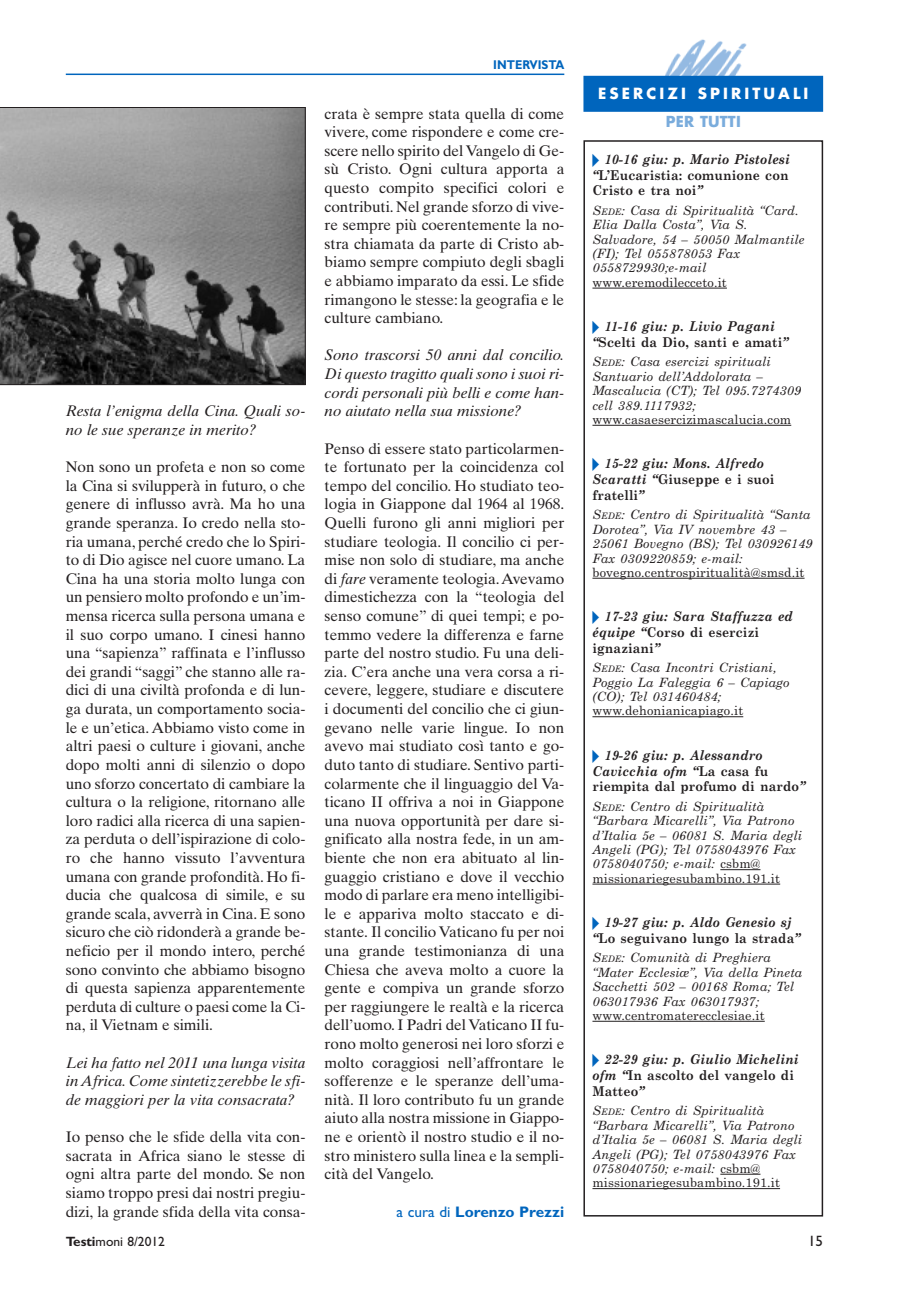
<style>
.page{position:relative;width:923px;height:1293px;background:#fff}
.page>*{position:absolute;margin:0;border:0;box-sizing:border-box;transform-origin:0 0}
.t1{font:15.3px/18.6px "Times Ten";color:#231f20;text-align:justify}
.t2{font:italic 15.3px/18.6px "Times Ten";color:#231f20;text-align:justify}
.t3{font:700 15.3px "Gill Sans";color:#0065bd}
.t4{font:700 15px "Futura";letter-spacing:.205em;color:#fff}
.t5{font:15px "Gill Sans";color:#231f20}
.t6{font:700 14.85px "Futura";letter-spacing:.015em;color:#7aacdc}
.t7{font:italic 700 13.5px/15.8px "Century Schoolbook";letter-spacing:.01em;color:#231f20;scale:.92 1}
.t8{font:700 13.5px/15.8px "Century Schoolbook";letter-spacing:.01em;color:#231f20;text-align:justify;scale:.92 1}
.t9{font:13.5px "Gill Sans";color:#231f20}
.t10{font:12.75px/14.4px "Century Schoolbook Italic TT";letter-spacing:.01em;color:#231f20}
.t11{font:12.75px "Century Schoolbook";letter-spacing:.01em;color:#231f20}
.t12{font:700 12.75px "Gill Sans";color:#0065bd;scale:.9 1}
.s1{font-style:italic}
.s2{font-weight:400}
.s3{font-family:"Universal Newswith Comm Pi";font-weight:400;color:#0065bd}
.s4{font-size:8.85px}
.s5{font-family:"Universal Newswith Comm Pi";font-weight:400;font-style:normal;color:#0065bd}
.s6{font-style:normal}
.s7{font-family:"Century Schoolbook"}
.s8{font-weight:700}
</style>
<div class="page">
<hr style="left:66px;top:74px;width:498px;height:1px;background:#0065bd">
<img style="left:627px;top:39px;width:196px;height:37px">
<div style="left:583px;top:76px;width:240px;height:36px;background:#0065bd"></div>
<div style="left:583px;top:140px;width:240px;height:1076px;border:2px solid #231f20"></div>
<hr style="left:592px;top:288px;width:134px;height:1px;background:#231f20">
<hr style="left:592px;top:425px;width:199px;height:1px;background:#231f20">
<hr style="left:592px;top:578px;width:212px;height:1px;background:#231f20">
<hr style="left:592px;top:716px;width:151px;height:1px;background:#231f20">
<hr style="left:720px;top:869px;width:40px;height:1px;background:#231f20">
<hr style="left:592px;top:883px;width:188px;height:1px;background:#231f20">
<hr style="left:592px;top:1020px;width:172px;height:1px;background:#231f20">
<hr style="left:720px;top:1173px;width:40px;height:1px;background:#231f20">
<hr style="left:592px;top:1188px;width:188px;height:1px;background:#231f20">
<svg style="left:0;top:107px;width:305px;height:278px;background:#777"></svg>
<p class="t2" style="left:66px;top:403px;width:241px">Resta l’enigma della Cina. Quali so&shy;no le sue speranze in merito?</p>
<p class="t1" style="left:66px;top:459px;width:241px">Non sono un profeta e non so come la Cina si svilupperà in futuro, o che genere di influsso avrà. Ma ho una grande speranza. Io credo nella sto&shy;ria umana, perché credo che lo Spiri&shy;to di Dio agisce nel cuore umano. La Cina ha una storia molto lunga con un pensiero molto profondo e un’im&shy;mensa ricerca sulla persona umana e il suo corpo umano. I cinesi hanno una “sapienza” raffinata e l’influsso dei grandi “saggi” che stanno alle ra&shy;dici di una civiltà profonda e di lun&shy;ga durata, un comportamento socia&shy;le e un’etica. Abbiamo visto come in altri paesi o culture i giovani, anche dopo molti anni di silenzio o dopo uno sforzo concertato di cambiare la cultura o la religione, ritornano alle loro radici alla ricerca di una sapien&shy;za perduta o dell’ispirazione di colo&shy;ro che hanno vissuto l’avventura umana con grande profondità. Ho fi&shy;ducia che qualcosa di simile, e su grande scala, avverrà in Cina. E sono sicuro che ciò ridonderà a grande be&shy;neficio per il mondo intero, perché sono convinto che abbiamo bisogno di questa sapienza apparentemente perduta di culture o paesi come la Ci&shy;na, il Vietnam e simili.</p>
<p class="t2" style="left:66px;top:1054px;width:241px">Lei ha fatto nel 2011 una lunga visita in Africa. Come sintetizzerebbe le sfi&shy;de maggiori per la vita consacrata?</p>
<p class="t1" style="left:66px;top:1129px;width:241px">Io penso che le sfide della vita con&shy;sacrata in Africa siano le stesse di ogni altra parte del mondo. Se non siamo troppo presi dai nostri pregiu&shy;dizi, la grande sfida della vita consa-</p>
<p class="t12" style="left:493px;top:61px;width:80px">INTERVISTA</p>
<p class="t1" style="left:324px;top:106px;width:241px">crata è sempre stata quella di come vivere, come rispondere e come cre&shy;scere nello spirito del Vangelo di Ge&shy;sù Cristo. Ogni cultura apporta a questo compito specifici colori e contributi. Nel grande sforzo di vive&shy;re sempre più coerentemente la no&shy;stra chiamata da parte di Cristo ab&shy;biamo sempre compiuto degli sbagli e abbiamo imparato da essi. Le sfide rimangono le stesse: la geografia e le culture cambiano.</p>
<p class="t2" style="left:324px;top:347px;width:241px">Sono trascorsi 50 anni dal concilio.<br>Di questo tragitto quali sono i suoi ri&shy;cordi personali più belli e come han&shy;no aiutato nella sua missione?</p>
<p class="t1" style="left:324px;top:440px;width:241px">Penso di essere stato particolarmen&shy;te fortunato per la coincidenza col tempo del concilio. Ho studiato teo&shy;logia in Giappone dal 1964 al 1968.<br>Quelli furono gli anni migliori per studiare teologia. Il concilio ci per&shy;mise non solo di studiare, ma anche di <span class="s1">fare</span> veramente teologia. Avevamo dimestichezza con la “teologia del senso comune” di quei tempi; e po&shy;temmo vedere la differenza e farne parte del nostro studio. Fu una deli&shy;zia. C’era anche una vera corsa a ri&shy;cevere, leggere, studiare e discutere i documenti del concilio che ci giun&shy;gevano nelle varie lingue. Io non avevo mai studiato così tanto e go&shy;duto tanto di studiare. Sentivo parti&shy;colarmente che il linguaggio del Va&shy;ticano II offriva a noi in Giappone una nuova opportunità per dare si&shy;gnificato alla nostra fede, in un am&shy;biente che non era abituato al lin&shy;guaggio cristiano e dove il vecchio modo di parlare era meno intelligibi&shy;le e appariva molto staccato e di&shy;stante. Il concilio Vaticano fu per noi una grande testimonianza di una Chiesa che aveva molto a cuore la gente e compiva un grande sforzo per raggiungere le realtà e la ricerca dell’uomo. I Padri del Vaticano II fu&shy;rono molto generosi nei loro sforzi e molto coraggiosi nell’affrontare le sofferenze e le speranze dell’uma&shy;nità. Il loro contributo fu un grande aiuto alla nostra missione in Giappo&shy;ne e orientò il nostro studio e il no&shy;stro ministero sulla linea e la sempli&shy;cità del Vangelo.</p>
<p class="t3" style="left:396px;top:1205px;width:169px"><span class="s2">a cura di</span> Lorenzo Prezzi</p>
<p class="t4" style="left:598px;top:87px;width:212px">ESERCIZI SPIRITUALI</p>
<p class="t6" style="left:665px;top:114px;width:77px">PER TUTTI</p>
<p class="t8" style="left:592px;top:152px;width:216px"><span class="s3">-</span> <span class="s1">10-16 giu: p. Mario Pistolesi “</span>L’Eucaristia: comunione con Cristo e tra noi<span class="s1">”</span></p>
<p class="t10" style="left:592px;top:204px;width:213px">S<span class="s4">EDE</span>: Casa di Spiritualità “Card.<br>Elia Dalla Costa”, Via S.<br>Salvadore, 54 – 50050 Malmantile (FI); Tel 055878053 Fax<br>0558729930;e-mail</p>
<p class="t11" style="left:592px;top:277px;width:136px">www.eremodilecceto.it</p>
<p class="t7" style="left:592px;top:319px;width:214px"><span class="s5">-</span> 11-16 giu: p. Livio Pagani “<span class="s6">Scelti da Dio, santi e amati</span>”</p>
<p class="t10" style="left:592px;top:356px;width:210px">S<span class="s4">EDE</span>: Casa esercizi spirituali<br>Santuario dell’Addolorata –<br>Mascalucia (CT); Tel 095.7274309 cell 389.1117932;</p>
<p class="t11" style="left:592px;top:414px;width:200px">www.casaesercizimascalucia.com</p>
<p class="t7" style="left:592px;top:457px;width:199px"><span class="s5">-</span> 15-22 giu: Mons. Alfredo<br>Scaratti “<span class="s6">Giuseppe e i suoi fratelli</span>”</p>
<p class="t10" style="left:592px;top:508px;width:221px">S<span class="s4">EDE</span>: Centro di Spiritualità “Santa<br>Dorotea”, Via IV novembre 43 –<br>25061 Bovegno (BS); Tel 030926149<br>Fax 0309220859; e-mail:</p>
<p class="t11" style="left:592px;top:567px;width:213px">bovegno.centrospiritualità@smsd.it</p>
<p class="t7" style="left:592px;top:609px;width:219px"><span class="s5">-</span> 17-23 giu: Sara Staffuzza ed équipe “<span class="s6">Corso di esercizi ignaziani</span>”</p>
<p class="t10" style="left:592px;top:661px;width:199px">S<span class="s4">EDE</span>: Casa Incontri Cristiani,<br>Poggio La Faleggia 6 – Capiago (CO); Tel 031460484;</p>
<p class="t11" style="left:592px;top:706px;width:152px">www.dehonianicapiago.it</p>
<p class="t7" style="left:592px;top:748px;width:233px"><span class="s5">-</span> 19-26 giu: p. Alessandro<br>Cavicchia ofm “<span class="s6">La casa fu riempita dal profumo di nardo</span>”</p>
<p class="t10" style="left:592px;top:800px;width:211px">S<span class="s4">EDE</span>: Centro di Spiritualità “Barbara Micarelli”, Via Patrono d’Italia 5e – 06081 S. Maria degli<br>Angeli (PG); Tel 0758043976 Fax<br>0758040750; e-mail: <span class="s7">csbm@</span></p>
<p class="t11" style="left:592px;top:873px;width:189px">missionariegesubambino.191.it</p>
<p class="t7" style="left:592px;top:915px;width:227px"><span class="s5">-</span> 19-27 giu: p. Aldo Genesio sj “<span class="s6">Lo seguivano lungo la strada</span>”</p>
<p class="t10" style="left:592px;top:951px;width:211px">S<span class="s4">EDE</span>: Comunità di Preghiera “Mater Ecclesiæ”, Via della Pineta<br>Sacchetti 502 – 00168 Roma; Tel<br>063017936 Fax 063017937;</p>
<p class="t11" style="left:592px;top:1010px;width:174px">www.centromaterecclesiae.it</p>
<p class="t7" style="left:592px;top:1052px;width:226px"><span class="s5">-</span> 22-29 giu: p. Giulio Michelini ofm “<span class="s6">In ascolto del vangelo di<br>Matteo</span>”</p>
<p class="t10" style="left:592px;top:1104px;width:211px">S<span class="s4">EDE</span>: Centro di Spiritualità “Barbara Micarelli”, Via Patrono d’Italia 5e – 06081 S. Maria degli<br>Angeli (PG); Tel 0758043976 Fax<br>0758040750; e-mail: <span class="s7">csbm@</span></p>
<p class="t11" style="left:592px;top:1177px;width:189px">missionariegesubambino.191.it</p>
<p class="t9" style="left:66px;top:1236px;width:101px"><span class="s8">Testi</span>moni 8/2012</p>
<p class="t5" style="left:808px;top:1235px;width:16px">15</p>
</div>
